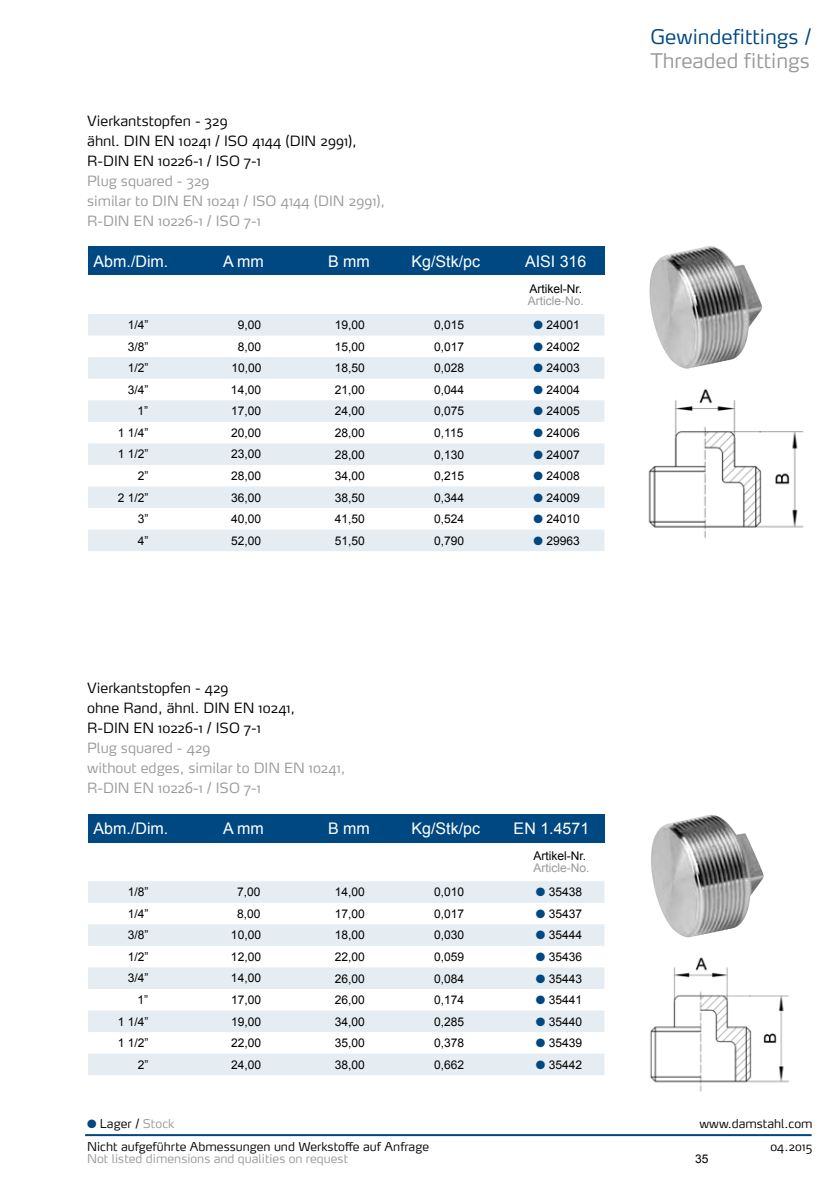
<style>
.page{position:relative;width:840px;height:1191px;background:#fff}
.page>*{position:absolute;margin:0;border:0;box-sizing:border-box;transform-origin:0 0}
.t1{font:300 20px "Max Pro";color:#004881}
.t2{font:300 20px "Max Pro";color:#989999}
.t3{font:16px "Arial";color:#fff}
.t4{font:300 14px/20px "Max Pro";color:#989999}
.t5{font:300 14px/20px "Max Pro";color:#000}
.t6{font:12px "Arial";color:#000}
.t7{font:300 12px "Max Pro";color:#000}
.t8{font:300 12px "Max Pro";color:#989999}
.t9{font:12px "Arial";color:#989999}
.s1{color:#004881}
.s2{color:#989999}
</style>
<div class="page">
<hr style="left:85px;top:1134px;width:726px;height:2px;background:#004881">
<div style="left:88px;top:247px;width:516px;height:28px;background:#004881"></div>
<svg style="left:88px;top:314px;width:516px;height:237px;fill:#e6edf2"></svg>
<img style="left:649px;top:246px;width:112px;height:123px">
<img style="left:648px;top:389px;width:156px;height:149px">
<div style="left:88px;top:814px;width:516px;height:28px;background:#004881"></div>
<svg style="left:88px;top:881px;width:516px;height:194px;fill:#e6edf2"></svg>
<img style="left:651px;top:815px;width:112px;height:122px">
<img style="left:650px;top:957px;width:139px;height:135px">
<p class="t5" style="left:87px;top:111px;width:271px">Vierkantstopfen - 329<br>ähnl. DIN EN 10241 / ISO 4144 (DIN 2991),<br>R-DIN EN 10226-1 / ISO 7-1</p>
<p class="t4" style="left:87px;top:171px;width:299px">Plug squared - 329<br>similar to DIN EN 10241 / ISO 4144 (DIN 2991),<br>R-DIN EN 10226-1 / ISO 7-1</p>
<h2 class="t3" style="left:94px;top:251px;width:76px">Abm./Dim.</h2>
<h2 class="t3" style="left:223px;top:251px;width:42px">A mm</h2>
<h2 class="t3" style="left:328px;top:251px;width:43px">B mm</h2>
<h2 class="t3" style="left:411px;top:251px;width:70px">Kg/Stk/pc</h2>
<h2 class="t3" style="left:524px;top:251px;width:63px">AISI 316</h2>
<p class="t6" style="left:529px;top:281px;width:54px">Artikel-Nr.</p>
<p class="t9" style="left:527px;top:293px;width:58px">Article-No.</p>
<p class="t6" style="left:128px;top:317px;width:22px">1/4”</p>
<p class="t6" style="left:238px;top:317px;width:25px">9,00</p>
<p class="t6" style="left:334px;top:317px;width:32px">19,00</p>
<p class="t6" style="left:434px;top:317px;width:32px">0,015</p>
<p class="t6" style="left:533px;top:317px;width:48px"><span class="s1">●</span> 24001</p>
<p class="t6" style="left:128px;top:338px;width:22px">3/8”</p>
<p class="t6" style="left:238px;top:338px;width:25px">8,00</p>
<p class="t6" style="left:334px;top:339px;width:32px">15,00</p>
<p class="t6" style="left:434px;top:339px;width:32px">0,017</p>
<p class="t6" style="left:533px;top:339px;width:48px"><span class="s1">●</span> 24002</p>
<p class="t6" style="left:128px;top:360px;width:22px">1/2”</p>
<p class="t6" style="left:231px;top:360px;width:32px">10,00</p>
<p class="t6" style="left:334px;top:360px;width:32px">18,50</p>
<p class="t6" style="left:434px;top:360px;width:32px">0,028</p>
<p class="t6" style="left:533px;top:360px;width:48px"><span class="s1">●</span> 24003</p>
<p class="t6" style="left:128px;top:382px;width:22px">3/4”</p>
<p class="t6" style="left:231px;top:382px;width:32px">14,00</p>
<p class="t6" style="left:334px;top:382px;width:32px">21,00</p>
<p class="t6" style="left:434px;top:382px;width:32px">0,044</p>
<p class="t6" style="left:533px;top:382px;width:48px"><span class="s1">●</span> 24004</p>
<p class="t6" style="left:137px;top:403px;width:12px">1”</p>
<p class="t6" style="left:231px;top:403px;width:32px">17,00</p>
<p class="t6" style="left:334px;top:403px;width:32px">24,00</p>
<p class="t6" style="left:434px;top:403px;width:32px">0,075</p>
<p class="t6" style="left:533px;top:403px;width:48px"><span class="s1">●</span> 24005</p>
<p class="t6" style="left:118px;top:425px;width:32px">1 1/4”</p>
<p class="t6" style="left:231px;top:425px;width:32px">20,00</p>
<p class="t6" style="left:335px;top:425px;width:32px">28,00</p>
<p class="t6" style="left:434px;top:425px;width:31px">0,115</p>
<p class="t6" style="left:533px;top:425px;width:48px"><span class="s1">●</span> 24006</p>
<p class="t6" style="left:118px;top:446px;width:32px">1 1/2”</p>
<p class="t6" style="left:231px;top:446px;width:32px">23,00</p>
<p class="t6" style="left:335px;top:446px;width:32px">28,00</p>
<p class="t6" style="left:434px;top:446px;width:32px">0,130</p>
<p class="t6" style="left:533px;top:446px;width:48px"><span class="s1">●</span> 24007</p>
<p class="t6" style="left:138px;top:468px;width:12px">2”</p>
<p class="t6" style="left:231px;top:468px;width:32px">28,00</p>
<p class="t6" style="left:335px;top:468px;width:32px">34,00</p>
<p class="t6" style="left:434px;top:468px;width:32px">0,215</p>
<p class="t6" style="left:533px;top:468px;width:48px"><span class="s1">●</span> 24008</p>
<p class="t6" style="left:118px;top:489px;width:32px">2 1/2”</p>
<p class="t6" style="left:231px;top:489px;width:32px">36,00</p>
<p class="t6" style="left:335px;top:489px;width:32px">38,50</p>
<p class="t6" style="left:434px;top:489px;width:32px">0,344</p>
<p class="t6" style="left:533px;top:489px;width:48px"><span class="s1">●</span> 24009</p>
<p class="t6" style="left:138px;top:511px;width:12px">3”</p>
<p class="t6" style="left:231px;top:511px;width:32px">40,00</p>
<p class="t6" style="left:335px;top:511px;width:32px">41,50</p>
<p class="t6" style="left:434px;top:511px;width:32px">0,524</p>
<p class="t6" style="left:533px;top:511px;width:48px"><span class="s1">●</span> 24010</p>
<p class="t6" style="left:138px;top:532px;width:12px">4”</p>
<p class="t6" style="left:231px;top:532px;width:32px">52,00</p>
<p class="t6" style="left:335px;top:532px;width:32px">51,50</p>
<p class="t6" style="left:434px;top:532px;width:32px">0,790</p>
<p class="t6" style="left:533px;top:532px;width:48px"><span class="s1">●</span> 29963</p>
<p class="t5" style="left:87px;top:678px;width:209px">Vierkantstopfen - 429<br>ohne Rand, ähnl. DIN EN 10241,<br>R-DIN EN 10226-1 / ISO 7-1</p>
<p class="t4" style="left:87px;top:738px;width:260px">Plug squared - 429<br>without edges, similar to DIN EN 10241,<br>R-DIN EN 10226-1 / ISO 7-1</p>
<h2 class="t3" style="left:94px;top:818px;width:76px">Abm./Dim.</h2>
<h2 class="t3" style="left:223px;top:818px;width:42px">A mm</h2>
<h2 class="t3" style="left:328px;top:818px;width:43px">B mm</h2>
<h2 class="t3" style="left:411px;top:818px;width:70px">Kg/Stk/pc</h2>
<h2 class="t3" style="left:513px;top:818px;width:77px">EN 1.4571</h2>
<p class="t6" style="left:533px;top:848px;width:54px">Artikel-Nr.</p>
<p class="t9" style="left:533px;top:860px;width:58px">Article-No.</p>
<p class="t6" style="left:128px;top:884px;width:22px">1/8”</p>
<p class="t6" style="left:237px;top:884px;width:25px">7,00</p>
<p class="t6" style="left:334px;top:884px;width:32px">14,00</p>
<p class="t6" style="left:434px;top:884px;width:32px">0,010</p>
<p class="t6" style="left:535px;top:884px;width:48px"><span class="s1">●</span> 35438</p>
<p class="t6" style="left:128px;top:905px;width:22px">1/4”</p>
<p class="t6" style="left:237px;top:905px;width:25px">8,00</p>
<p class="t6" style="left:334px;top:905px;width:32px">17,00</p>
<p class="t6" style="left:434px;top:905px;width:32px">0,017</p>
<p class="t6" style="left:535px;top:905px;width:48px"><span class="s1">●</span> 35437</p>
<p class="t6" style="left:128px;top:927px;width:22px">3/8”</p>
<p class="t6" style="left:231px;top:927px;width:32px">10,00</p>
<p class="t6" style="left:334px;top:927px;width:32px">18,00</p>
<p class="t6" style="left:434px;top:927px;width:32px">0,030</p>
<p class="t6" style="left:535px;top:927px;width:48px"><span class="s1">●</span> 35444</p>
<p class="t6" style="left:128px;top:949px;width:22px">1/2”</p>
<p class="t6" style="left:231px;top:949px;width:32px">12,00</p>
<p class="t6" style="left:334px;top:949px;width:32px">22,00</p>
<p class="t6" style="left:434px;top:949px;width:32px">0,059</p>
<p class="t6" style="left:535px;top:949px;width:48px"><span class="s1">●</span> 35436</p>
<p class="t6" style="left:128px;top:970px;width:22px">3/4”</p>
<p class="t6" style="left:231px;top:970px;width:32px">14,00</p>
<p class="t6" style="left:334px;top:970px;width:32px">26,00</p>
<p class="t6" style="left:434px;top:970px;width:32px">0,084</p>
<p class="t6" style="left:535px;top:970px;width:48px"><span class="s1">●</span> 35443</p>
<p class="t6" style="left:137px;top:992px;width:12px">1”</p>
<p class="t6" style="left:231px;top:992px;width:32px">17,00</p>
<p class="t6" style="left:334px;top:992px;width:32px">26,00</p>
<p class="t6" style="left:434px;top:992px;width:32px">0,174</p>
<p class="t6" style="left:535px;top:992px;width:48px"><span class="s1">●</span> 35441</p>
<p class="t6" style="left:118px;top:1013px;width:32px">1 1/4”</p>
<p class="t6" style="left:231px;top:1013px;width:32px">19,00</p>
<p class="t6" style="left:335px;top:1013px;width:32px">34,00</p>
<p class="t6" style="left:434px;top:1013px;width:32px">0,285</p>
<p class="t6" style="left:535px;top:1013px;width:48px"><span class="s1">●</span> 35440</p>
<p class="t6" style="left:118px;top:1035px;width:32px">1 1/2”</p>
<p class="t6" style="left:231px;top:1035px;width:32px">22,00</p>
<p class="t6" style="left:335px;top:1035px;width:32px">35,00</p>
<p class="t6" style="left:434px;top:1035px;width:32px">0,378</p>
<p class="t6" style="left:535px;top:1035px;width:48px"><span class="s1">●</span> 35439</p>
<p class="t6" style="left:138px;top:1056px;width:12px">2”</p>
<p class="t6" style="left:231px;top:1056px;width:32px">24,00</p>
<p class="t6" style="left:335px;top:1056px;width:32px">38,00</p>
<p class="t6" style="left:434px;top:1056px;width:32px">0,662</p>
<p class="t6" style="left:535px;top:1056px;width:48px"><span class="s1">●</span> 35442</p>
<h1 class="t1" style="left:650px;top:24px;width:163px">Gewindefittings /</h1>
<h1 class="t2" style="left:650px;top:48px;width:161px">Threaded fittings</h1>
<p class="t7" style="left:87px;top:1116px;width:89px"><span class="s1">●</span> Lager / <span class="s2">Stock</span></p>
<p class="t7" style="left:699px;top:1116px;width:114px">www.damstahl.com</p>
<p class="t7" style="left:87px;top:1138px;width:343px">Nicht aufgeführte Abmessungen und Werkstoffe auf Anfrage</p>
<p class="t8" style="left:87px;top:1150px;width:262px">Not listed dimensions and qualities on request</p>
<p class="t7" style="left:769px;top:1138px;width:44px">04.2015</p>
<p class="t6" style="left:694px;top:1150px;width:15px">35</p>
</div>
